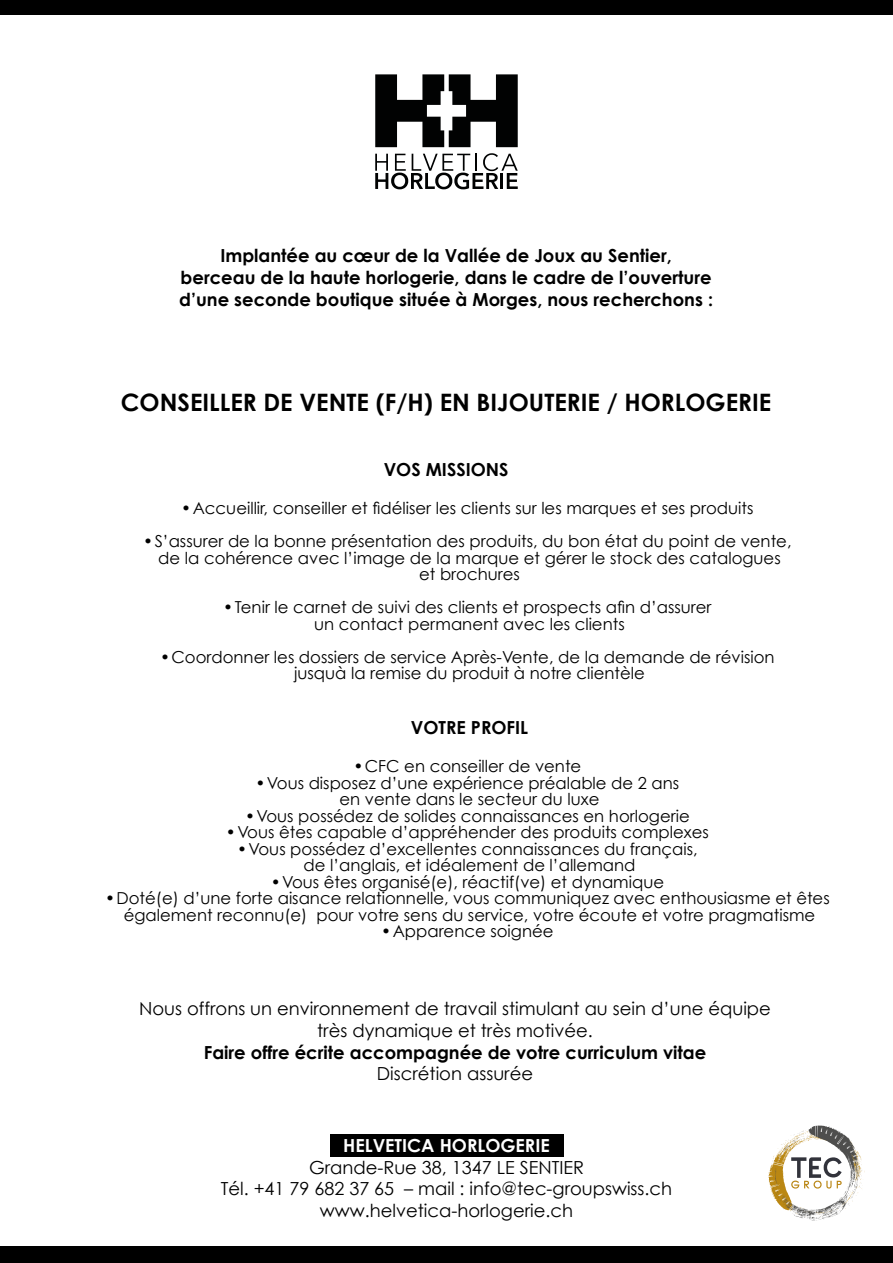
<style>
.page{position:relative;width:893px;height:1263px;background:#fff}
.page>*{position:absolute;margin:0;border:0;box-sizing:border-box;transform-origin:0 0}
.t1{font:700 24px "Century Gothic";color:#000}
.t2{font:700 18px/21.6px "Century Gothic";color:#000;text-align:center}
.t3{font:18px/21.6px "Century Gothic";color:#000;text-align:center}
.t4{font:700 18px "Century Gothic";color:#fff}
.t5{font:16.5px/16.5px "Century Gothic";color:#000;text-align:center}
</style>
<div class="page">
<div style="left:0;top:1247px;width:893px;height:16px;background:#000"></div>
<div style="left:0;top:0;width:893px;height:14px;background:#000"></div>
<svg style="left:375px;top:74px;width:143px;height:73px"></svg>
<svg style="left:375px;top:153px;width:143px;height:36px"></svg>
<svg style="left:768px;top:1125px;width:97px;height:96px"></svg>
<div style="left:330px;top:1134px;width:233px;height:23px;background:#000"></div>
<p class="t2" style="left:179px;top:245px;width:535px">Implantée au cœur de la Vallée de Joux au Sentier,<br>berceau de la haute horlogerie, dans le cadre de l’ouverture d’une seconde boutique située à Morges, nous recherchons :</p>
<h1 class="t1" style="left:121px;top:387px;width:652px">CONSEILLER DE VENTE (F/H) EN BIJOUTERIE / HORLOGERIE</h1>
<p class="t2" style="left:384px;top:458px;width:126px">VOS MISSIONS</p>
<p class="t5" style="left:181px;top:500px;width:574px">•Accueillir, conseiller et fidéliser les clients sur les marques et ses produits</p>
<p class="t5" style="left:143px;top:533px;width:650px">•S’assurer de la bonne présentation des produits, du bon état du point de vente, de la cohérence avec l’image de la marque et gérer le stock des catalogues<br>et brochures</p>
<p class="t5" style="left:223px;top:599px;width:490px">•Tenir le carnet de suivi des clients et prospects afin d’assurer un contact permanent avec les clients</p>
<p class="t5" style="left:160px;top:648px;width:616px">•Coordonner les dossiers de service Après-Vente, de la demande de révision jusquà la remise du produit à notre clientèle</p>
<p class="t2" style="left:411px;top:716px;width:119px">VOTRE PROFIL</p>
<p class="t5" style="left:353px;top:757px;width:229px">•CFC en conseiller de vente</p>
<p class="t5" style="left:255px;top:774px;width:425px">•Vous disposez d’une expérience préalable de 2 ans en vente dans le secteur du luxe</p>
<p class="t5" style="left:245px;top:807px;width:446px">•Vous possédez de solides connaissances en horlogerie</p>
<p class="t5" style="left:226px;top:823px;width:484px">•Vous êtes capable d’appréhender des produits complexes</p>
<p class="t5" style="left:237px;top:840px;width:462px">•Vous possédez d’excellentes connaissances du français, de l’anglais, et idéalement de l’allemand</p>
<p class="t5" style="left:271px;top:873px;width:395px">•Vous êtes organisé(e), réactif(ve) et dynamique</p>
<p class="t5" style="left:105px;top:889px;width:726px">•Doté(e) d’une forte aisance relationnelle, vous communiquez avec enthousiasme et êtes également reconnu(e) pour votre sens du service, votre écoute et votre pragmatisme</p>
<p class="t5" style="left:381px;top:922px;width:174px">•Apparence soignée</p>
<p class="t3" style="left:139px;top:998px;width:633px">Nous offrons un environnement de travail stimulant au sein d’une équipe très dynamique et très motivée.</p>
<p class="t2" style="left:204px;top:1041px;width:504px">Faire offre écrite accompagnée de votre curriculum vitae</p>
<p class="t3" style="left:377px;top:1062px;width:158px">Discrétion assurée</p>
<p class="t4" style="left:343px;top:1134px;width:208px">HELVETICA HORLOGERIE</p>
<p class="t3" style="left:221px;top:1156px;width:453px">Grande-Rue 38, 1347 LE SENTIER<br>Tél. +41 79 682 37 65 – mail : info@tec-groupswiss.ch www.helvetica-horlogerie.ch</p>
</div>
